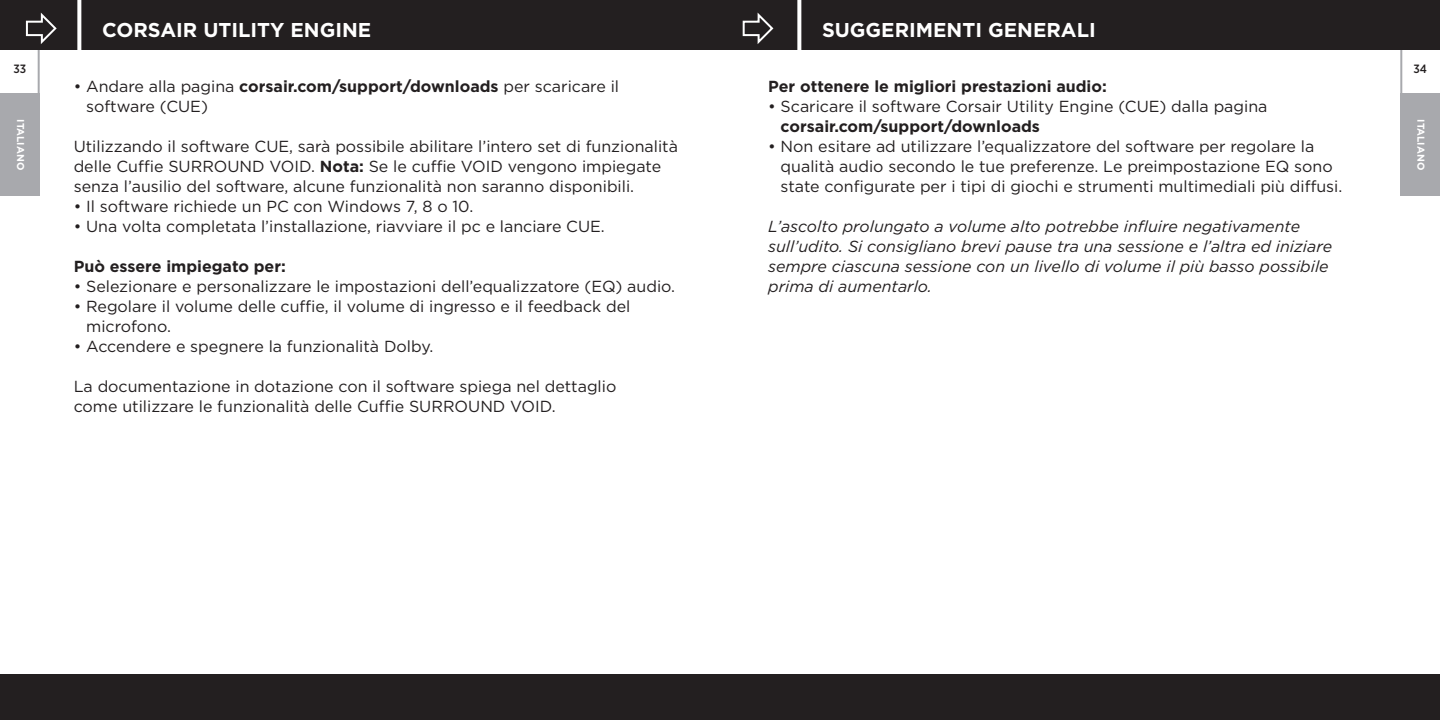
<style>
.page{position:relative;width:1440px;height:720px;background:#fff}
.page>*{position:absolute;margin:0;border:0;box-sizing:border-box;transform-origin:0 0}
.t1{font:700 20px "Gotham";color:#fff}
.t2{font:16px/20px "Gotham";color:#231f20}
.t3{font:italic 16px/20px "Gotham";color:#231f20}
.t4{font:700 16px "Gotham";color:#231f20}
.t5{font:500 12px "Gotham Narrow";color:#231f20}
.t6{font:700 10px "Gotham";color:#fff}
.s1{font-weight:700}
</style>
<div class="page">
<div style="left:1400px;top:94px;width:40px;height:102px;background:#a8a9ad"></div>
<div style="left:0;top:94px;width:40px;height:102px;background:#a8a9ad"></div>
<hr style="left:1400px;top:45px;width:2px;height:50px;background:#a8a9ad">
<hr style="left:38px;top:50px;width:2px;height:45px;background:#a8a9ad">
<div style="left:0;top:675px;width:720px;height:45px;background:#231f20"></div>
<div style="left:720px;top:0;width:720px;height:50px;background:#231f20"></div>
<div style="left:0;top:0;width:720px;height:50px;background:#231f20"></div>
<div style="left:720px;top:675px;width:720px;height:45px;background:#231f20"></div>
<svg style="left:797px;top:0;width:4px;height:50px"></svg>
<svg style="left:77px;top:0;width:4px;height:50px"></svg>
<svg style="left:26px;top:13px;width:31px;height:31px"></svg>
<svg style="left:743px;top:13px;width:30px;height:31px"></svg>
<p class="t1" style="left:102px;top:19px;width:271px">CORSAIR UTILITY ENGINE</p>
<p class="t1" style="left:822px;top:19px;width:275px">SUGGERIMENTI GENERALI</p>
<p class="t5" style="left:13px;top:63px;width:14px">33</p>
<p class="t5" style="left:1413px;top:63px;width:15px">34</p>
<p class="t2" style="left:86px;top:77px;width:534px;text-indent:-12px">• Andare alla pagina <span class="s1">corsair.com/support/downloads</span> per scaricare il software (CUE)</p>
<p class="t2" style="left:74px;top:137px;width:606px">Utilizzando il software CUE, sarà possibile abilitare l’intero set di funzionalità delle Cuffie SURROUND VOID. <span class="s1">Nota:</span> Se le cuffie VOID vengono impiegate senza l’ausilio del software, alcune funzionalità non saranno disponibili.</p>
<p class="t2" style="left:74px;top:197px;width:401px">• Il software richiede un PC con Windows 7, 8 o 10.</p>
<p class="t2" style="left:74px;top:217px;width:533px">• Una volta completata l’installazione, riavviare il pc e lanciare CUE.</p>
<p class="t4" style="left:74px;top:257px;width:214px">Può essere impiegato per:</p>
<p class="t2" style="left:74px;top:277px;width:603px">• Selezionare e personalizzare le impostazioni dell’equalizzatore (EQ) audio.</p>
<p class="t2" style="left:86px;top:297px;width:546px;text-indent:-12px">• Regolare il volume delle cuffie, il volume di ingresso e il feedback del microfono.</p>
<p class="t2" style="left:74px;top:337px;width:361px">• Accendere e spegnere la funzionalità Dolby.</p>
<p class="t2" style="left:74px;top:377px;width:544px">La documentazione in dotazione con il software spiega nel dettaglio come utilizzare le funzionalità delle Cuffie SURROUND VOID.</p>
<p class="t4" style="left:768px;top:77px;width:340px">Per ottenere le migliori prestazioni audio:</p>
<p class="t2" style="left:768px;top:97px;width:501px">• Scaricare il software Corsair Utility Engine (CUE) dalla pagina</p>
<p class="t4" style="left:781px;top:117px;width:261px">corsair.com/support/downloads</p>
<p class="t2" style="left:781px;top:137px;width:563px;text-indent:-12px">• Non esitare ad utilizzare l’equalizzatore del software per regolare la qualità audio secondo le tue preferenze. Le preimpostazione EQ sono state configurate per i tipi di giochi e strumenti multimediali più diffusi.</p>
<p class="t3" style="left:768px;top:217px;width:565px">L’ascolto prolungato a volume alto potrebbe influire negativamente sull’udito. Si consigliano brevi pause tra una sessione e l’altra ed iniziare sempre ciascuna sessione con un livello di volume il più basso possibile prima di aumentarlo.</p>
<p class="t6" style="left:27px;top:119px;width:52px;rotate:90deg">ITALIANO</p>
<p class="t6" style="left:1427px;top:119px;width:52px;rotate:90deg">ITALIANO</p>
</div>
